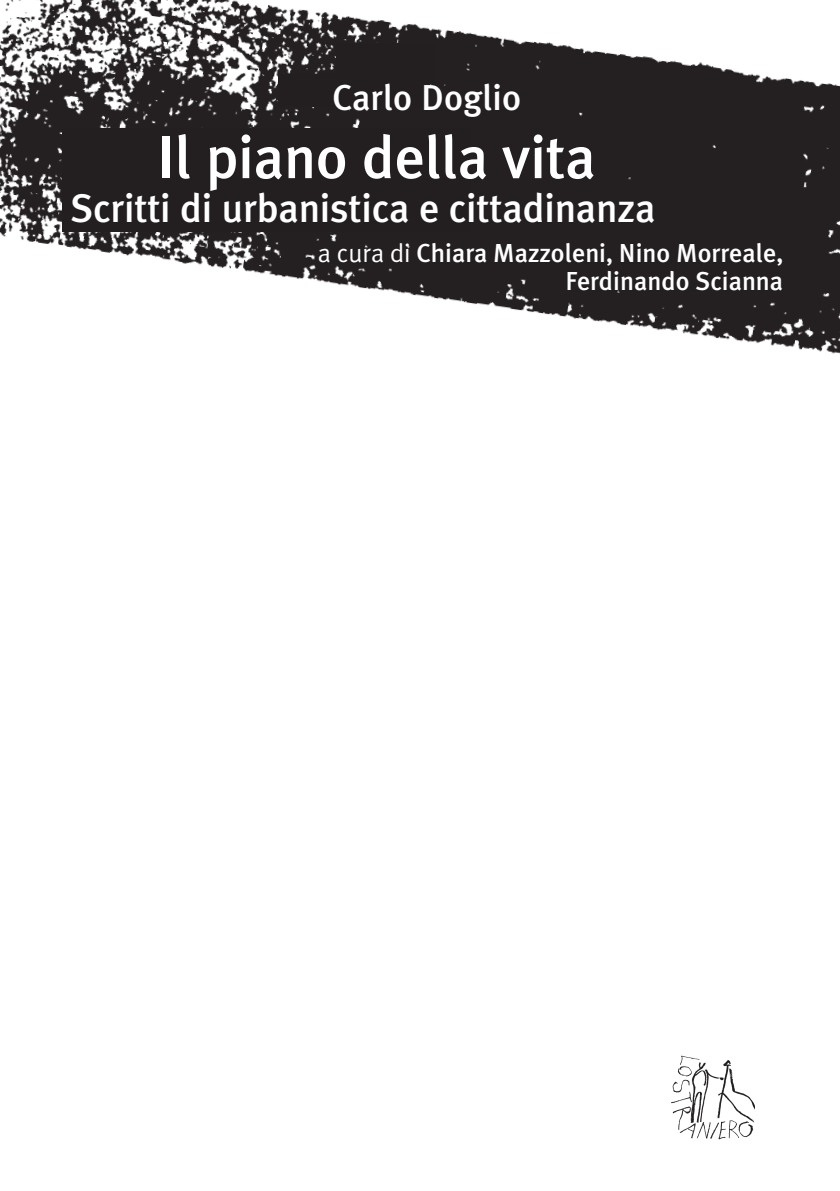
<style>
.page{position:relative;width:840px;height:1191px;background:#fff}
.page>*{position:absolute;margin:0;border:0;box-sizing:border-box;transform-origin:0 0}
.t1{font:500 60px "Meta Plus";letter-spacing:-.005em;color:#fff}
.t2{font:500 40px "Meta Plus";letter-spacing:-.005em;color:#fff}
.t3{font:500 36px "Meta Plus";color:#fff}
.t4{font:500 26px/28px "Meta Plus";color:#fff;text-align:right}
.s1{font-family:"Meta Plus Normal";font-weight:400}
</style>
<div class="page">
<img style="left:0;top:0;width:839px;height:354px">
<img style="left:671px;top:1055px;width:82px;height:84px">
<div style="left:336px;top:43px;width:98px;height:40px;background:#231f20"></div>
<div style="left:62px;top:128px;width:409px;height:103px;background:#231f20"></div>
<div style="left:278px;top:74px;width:151px;height:32px;background:#231f20"></div>
<h3 class="t3" style="left:332px;top:77px;width:190px">Carlo Doglio</h3>
<h1 class="t1" style="left:157px;top:122px;width:439px">Il piano della vita</h1>
<h2 class="t2" style="left:70px;top:185px;width:586px">Scritti di urbanistica e cittadinanza</h2>
<p class="t4" style="left:317px;top:239px;width:466px"><span class="s1">a cura di</span> Chiara Mazzoleni, Nino Morreale,<br>Ferdinando Scianna</p>
</div>
